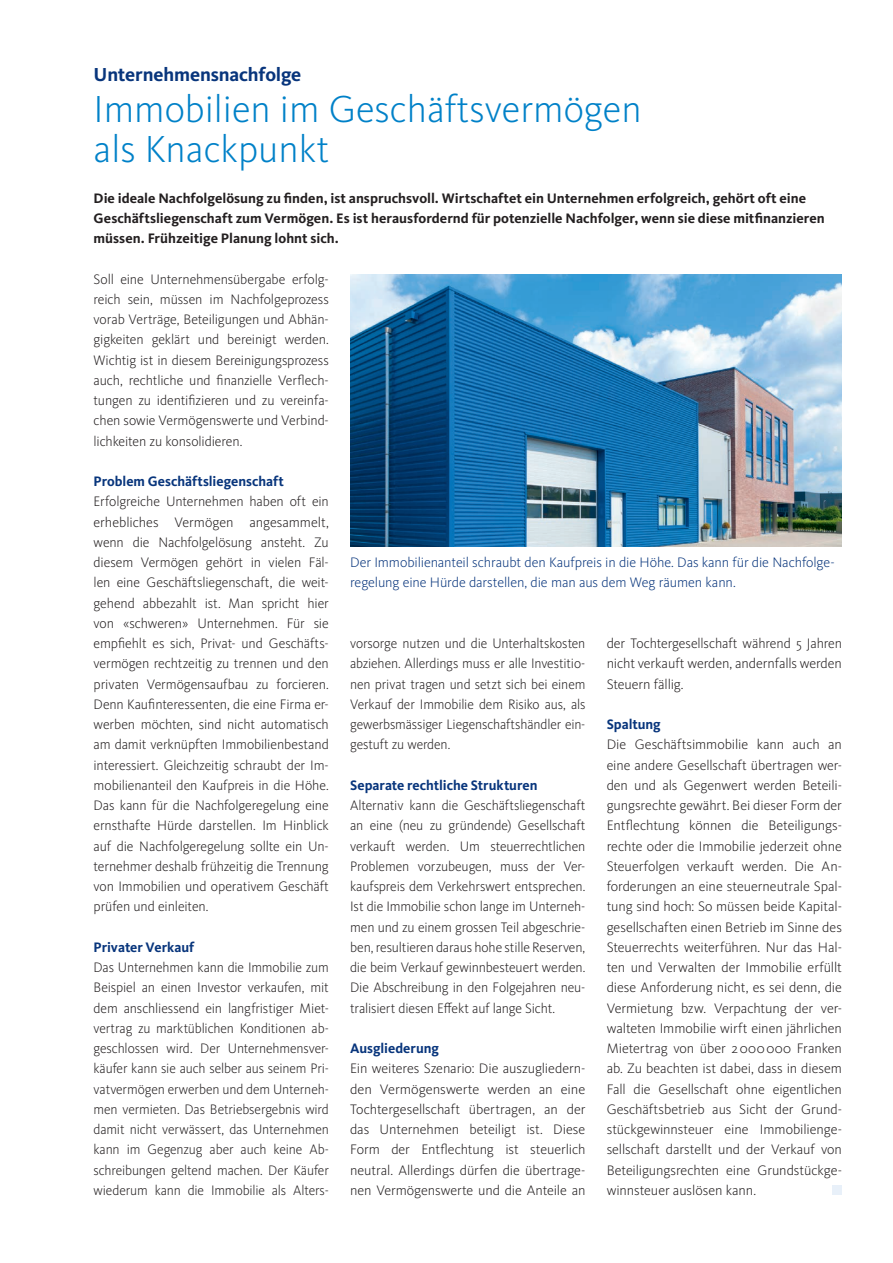
<style>
.page{position:relative;width:893px;height:1263px;background:#fff}
.page>*{position:absolute;margin:0;border:0;box-sizing:border-box;transform-origin:0 0}
.t1{font:300 39px/40.5px "Kievit OT";color:#0081c8}
.t2{font:700 19.5px "Kievit OT";letter-spacing:-.01em;color:#08357c}
.t3{font:300 14.25px/20.2px "Kievit OT";letter-spacing:-.01em;color:#231f20;text-align:justify}
.t4{font:300 14.25px/20.2px "Kievit OT";letter-spacing:-.01em;color:#231f20;text-align:justify;scale:.96 1}
.t5{font:700 14.25px/20.2px "Kievit OT";color:#231f20}
.t6{font:300 14.25px/20.2px "Kievit OT";letter-spacing:-.01em;color:#08357c}
.t7{font:700 14.25px "Kievit OT";color:#08357c}
</style>
<div class="page">
<div style="left:832px;top:1185px;width:10px;height:10px;background:#e8f0f9"></div>
<img style="left:350px;top:275px;width:492px;height:272px">
<h2 class="t2" style="left:94px;top:63px;width:209px">Unternehmensnachfolge</h2>
<h1 class="t1" style="left:94px;top:88px;width:550px">Immobilien im Geschäftsvermögen als Knackpunkt</h1>
<p class="t5" style="left:94px;top:187px;width:733px">Die ideale Nachfolgelösung zu finden, ist anspruchsvoll. Wirtschaftet ein Unternehmen erfolgreich, gehört oft eine<br>Geschäftsliegenschaft zum Vermögen. Es ist herausfordernd für potenzielle Nachfolger, wenn sie diese mitfinanzieren müssen. Frühzeitige Planung lohnt sich.</p>
<p class="t3" style="left:94px;top:268px;width:237px">Soll eine Unternehmensübergabe erfolg&shy;reich sein, müssen im Nachfolgeprozess vorab Verträge, Beteiligungen und Abhän&shy;gigkeiten geklärt und bereinigt werden.<br>Wichtig ist in diesem Bereinigungsprozess auch, rechtliche und finanzielle Verflech&shy;tungen zu identifizieren und zu vereinfa&shy;chen sowie Vermögenswerte und Verbind&shy;lichkeiten zu konsolidieren.</p>
<p class="t7" style="left:94px;top:473px;width:192px">Problem Geschäftsliegenschaft</p>
<p class="t3" style="left:94px;top:491px;width:237px">Erfolgreiche Unternehmen haben oft ein erhebliches Vermögen angesammelt, wenn die Nachfolgelösung ansteht. Zu diesem Vermögen gehört in vielen Fäl&shy;len eine Geschäftsliegenschaft, die weit&shy;gehend abbezahlt ist. Man spricht hier von «schweren» Unternehmen. Für sie empfiehlt es sich, Privat- und Geschäfts&shy;vermögen rechtzeitig zu trennen und den privaten Vermögensaufbau zu forcieren.<br>Denn Kaufinteressenten, die eine Firma er&shy;werben möchten, sind nicht automatisch am damit verknüpften Immobilienbestand interessiert. Gleichzeitig schraubt der Im&shy;mobilienanteil den Kaufpreis in die Höhe.<br>Das kann für die Nachfolgeregelung eine ernsthafte Hürde darstellen. Im Hinblick auf die Nachfolgeregelung sollte ein Un&shy;ternehmer deshalb frühzeitig die Trennung von Immobilien und operativem Geschäft prüfen und einleiten.</p>
<p class="t7" style="left:94px;top:938px;width:102px">Privater Verkauf</p>
<p class="t4" style="left:94px;top:957px;width:247px">Das Unternehmen kann die Immobilie zum Beispiel an einen Investor verkaufen, mit dem anschliessend ein langfristiger Miet&shy;vertrag zu marktüblichen Konditionen ab&shy;geschlossen wird. Der Unternehmensver&shy;käufer kann sie auch selber aus seinem Pri&shy;vatvermögen erwerben und dem Unterneh&shy;men vermieten. Das Betriebsergebnis wird damit nicht verwässert, das Unternehmen kann im Gegenzug aber auch keine Ab&shy;schreibungen geltend machen. Der Käufer wiederum kann die Immobilie als Alters-</p>
<p class="t6" style="left:350px;top:552px;width:486px">Der Immobilienanteil schraubt den Kaufpreis in die Höhe. Das kann für die Nachfolge&shy;regelung eine Hürde darstellen, die man aus dem Weg räumen kann.</p>
<p class="t4" style="left:350px;top:633px;width:247px">vorsorge nutzen und die Unterhaltskosten abziehen. Allerdings muss er alle Investitio&shy;nen privat tragen und setzt sich bei einem Verkauf der Immobilie dem Risiko aus, als gewerbsmässiger Liegenschaftshändler ein&shy;gestuft zu werden.</p>
<p class="t7" style="left:350px;top:776px;width:189px">Separate rechtliche Strukturen</p>
<p class="t3" style="left:350px;top:795px;width:237px">Alternativ kann die Geschäftsliegenschaft an eine (neu zu gründende) Gesellschaft verkauft werden. Um steuerrechtlichen Problemen vorzubeugen, muss der Ver&shy;kaufspreis dem Verkehrswert entsprechen.<br>Ist die Immobilie schon lange im Unterneh&shy;men und zu einem grossen Teil abgeschrie&shy;ben, resultieren daraus hohe stille Reserven, die beim Verkauf gewinnbesteuert werden.<br>Die Abschreibung in den Folgejahren neu&shy;tralisiert diesen Effekt auf lange Sicht.</p>
<p class="t7" style="left:350px;top:1040px;width:90px">Ausgliederung</p>
<p class="t3" style="left:350px;top:1058px;width:237px">Ein weiteres Szenario: Die auszugliedern&shy;den Vermögenswerte werden an eine Tochtergesellschaft übertragen, an der das Unternehmen beteiligt ist. Diese Form der Entflechtung ist steuerlich neutral. Allerdings dürfen die übertrage&shy;nen Vermögenswerte und die Anteile an</p>
<p class="t3" style="left:607px;top:633px;width:237px">der Tochtergesellschaft während 5 Jahren nicht verkauft werden, andernfalls werden Steuern fällig.</p>
<p class="t7" style="left:607px;top:716px;width:56px">Spaltung</p>
<p class="t3" style="left:607px;top:734px;width:237px">Die Geschäftsimmobilie kann auch an eine andere Gesellschaft übertragen wer&shy;den und als Gegenwert werden Beteili&shy;gungsrechte gewährt. Bei dieser Form der Entflechtung können die Beteiligungs&shy;rechte oder die Immobilie jederzeit ohne Steuerfolgen verkauft werden. Die An&shy;forderungen an eine steuerneutrale Spal&shy;tung sind hoch: So müssen beide Kapital&shy;gesellschaften einen Betrieb im Sinne des Steuerrechts weiterführen. Nur das Hal&shy;ten und Verwalten der Immobilie erfüllt diese Anforderung nicht, es sei denn, die Vermietung bzw. Verpachtung der ver&shy;walteten Immobilie wirft einen jährlichen Mietertrag von über 2000000 Franken ab. Zu beachten ist dabei, dass in diesem Fall die Gesellschaft ohne eigentlichen Geschäftsbetrieb aus Sicht der Grund&shy;stückgewinnsteuer eine Immobilienge&shy;sellschaft darstellt und der Verkauf von Beteiligungsrechten eine Grundstückge&shy;winnsteuer auslösen kann.</p>
</div>
